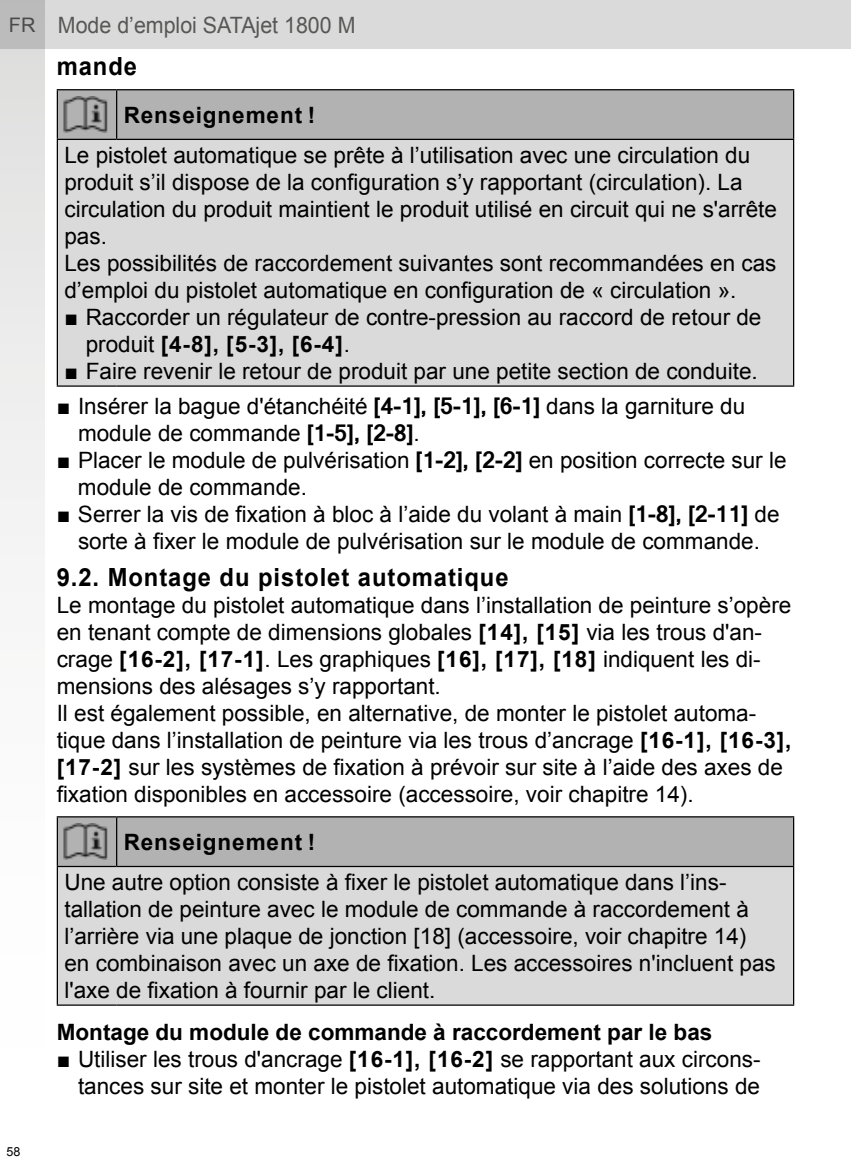
<style>
.page{position:relative;width:851px;height:1170px;background:#fff}
.page>*{position:absolute;margin:0;border:0;box-sizing:border-box;transform-origin:0 0}
.t1{font:700 25px "Arial";letter-spacing:.04em;color:#000;scale:.95 1}
.t2{font:22.5px/27px "Arial";color:#000}
.t3{font:700 22.5px "Arial";color:#000}
.t4{font:700 22.5px "Arial";letter-spacing:.04em;color:#000}
.t5{font:22.5px "Arial";color:#575756;scale:.95 1}
.t6{font:12.5px "Arial";color:#000}
.s1{font-size:20px}
.s2{font-weight:700}
.s3{font-family:"Kartika";font-weight:700}
</style>
<div class="page">
<div style="left:0;top:0;width:850px;height:49px;background:#dadada"></div>
<svg style="left:0;top:0;width:44px;height:555px"></svg>
<div style="left:58px;top:90px;width:734px;height:49px;background:#b3b2b2"></div>
<div style="left:57px;top:139px;width:736px;height:247px;background:#dadada"></div>
<hr style="left:57px;top:90px;width:1px;height:49px;background:#000">
<hr style="left:116px;top:90px;width:1px;height:49px;background:#000">
<hr style="left:57px;top:140px;width:1px;height:245px;background:#000">
<hr style="left:792px;top:140px;width:2px;height:245px;background:#000">
<hr style="left:57px;top:385px;width:60px;height:1px;background:#000">
<hr style="left:117px;top:385px;width:677px;height:1px;background:#000">
<hr style="left:57px;top:89px;width:60px;height:1px;background:#000">
<hr style="left:117px;top:89px;width:677px;height:1px;background:#000">
<hr style="left:792px;top:90px;width:2px;height:49px;background:#000">
<hr style="left:57px;top:139px;width:60px;height:1px;background:#000">
<hr style="left:117px;top:139px;width:677px;height:1px;background:#000">
<img style="left:58px;top:97px;width:58px;height:35px">
<div style="left:58px;top:817px;width:734px;height:48px;background:#b3b2b2"></div>
<div style="left:57px;top:866px;width:736px;height:139px;background:#dadada"></div>
<hr style="left:57px;top:817px;width:1px;height:48px;background:#000">
<hr style="left:116px;top:817px;width:1px;height:48px;background:#000">
<hr style="left:57px;top:867px;width:1px;height:137px;background:#000">
<hr style="left:792px;top:867px;width:2px;height:137px;background:#000">
<hr style="left:57px;top:1004px;width:60px;height:1px;background:#000">
<hr style="left:117px;top:1004px;width:677px;height:1px;background:#000">
<hr style="left:57px;top:816px;width:60px;height:1px;background:#000">
<hr style="left:117px;top:816px;width:677px;height:1px;background:#000">
<hr style="left:792px;top:817px;width:2px;height:48px;background:#000">
<hr style="left:57px;top:865px;width:60px;height:2px;background:#000">
<hr style="left:117px;top:865px;width:677px;height:2px;background:#000">
<img style="left:58px;top:823px;width:58px;height:36px">
<p class="t5" style="left:9px;top:10px;width:366px"><span class="s1">FR</span> Mode d’emploi SATAjet 1800 M</p>
<p class="t1" style="left:57px;top:49px;width:86px">mande</p>
<p class="t4" style="left:124px;top:100px;width:193px">Renseignement !</p>
<p class="t2" style="left:64px;top:142px;width:714px">Le pistolet automatique se prête à l’utilisation avec une circulation du produit s’il dispose de la configuration s’y rapportant (circulation). La circulation du produit maintient le produit utilisé en circuit qui ne s'arrête pas.<br>Les possibilités de raccordement suivantes sont recommandées en cas d’emploi du pistolet automatique en configuration de « circulation ».</p>
<p class="t2" style="left:86px;top:304px;width:677px;text-indent:-21px">■ Raccorder un régulateur de contre-pression au raccord de retour de produit <span class="s2">[4-8], [5-3], [6-4]</span>.</p>
<p class="t2" style="left:64px;top:358px;width:694px">■ Faire revenir le retour de produit par une petite section de conduite.</p>
<p class="t2" style="left:78px;top:392px;width:668px;text-indent:-21px">■ Insérer la bague d'étanchéité <span class="s3">[4-1], [5-1], [6-1]</span> dans la garniture du module de commande <span class="s3">[1-5], [2-8]</span>.</p>
<p class="t2" style="left:78px;top:446px;width:710px;text-indent:-21px">■ Placer le module de pulvérisation <span class="s3">[1-2], [2-2]</span> en position correcte sur le module de commande.</p>
<p class="t2" style="left:57px;top:500px;width:724px;text-align:center">■ Serrer la vis de fixation à bloc à l’aide du volant à main <span class="s3">[1-8], [2-11]</span> de sorte à fixer le module de pulvérisation sur le module de commande.</p>
<p class="t1" style="left:57px;top:560px;width:477px">9.2. Montage du pistolet automatique</p>
<p class="t2" style="left:57px;top:591px;width:736px">Le montage du pistolet automatique dans l’installation de peinture s’opère en tenant compte de dimensions globales <span class="s2">[14], [15]</span> via les trous d'an&shy;crage <span class="s2">[16-2], [17-1]</span>. Les graphiques <span class="s2">[16], [17], [18]</span> indiquent les di&shy;mensions des alésages s’y rapportant.<br>Il est également possible, en alternative, de monter le pistolet automa&shy;tique dans l’installation de peinture via les trous d’ancrage <span class="s2">[16-1], [16-3], [17-2]</span> sur les systèmes de fixation à prévoir sur site à l’aide des axes de fixation disponibles en accessoire (accessoire, voir chapitre 14).</p>
<p class="t4" style="left:124px;top:826px;width:193px">Renseignement !</p>
<p class="t2" style="left:64px;top:868px;width:712px">Une autre option consiste à fixer le pistolet automatique dans l’ins&shy;tallation de peinture avec le module de commande à raccordement à l’arrière via une plaque de jonction [18] (accessoire, voir chapitre 14) en combinaison avec un axe de fixation. Les accessoires n'incluent pas l'axe de fixation à fournir par le client.</p>
<p class="t3" style="left:57px;top:1016px;width:657px">Montage du module de commande à raccordement par le bas</p>
<p class="t2" style="left:57px;top:1045px;width:705px;text-align:right">■ Utiliser les trous d'ancrage <span class="s2">[16-1], [16-2]</span> se rapportant aux circons&shy;tances sur site et monter le pistolet automatique via des solutions de</p>
<p class="t6" style="left:6px;top:1143px;width:15px">58</p>
</div>
